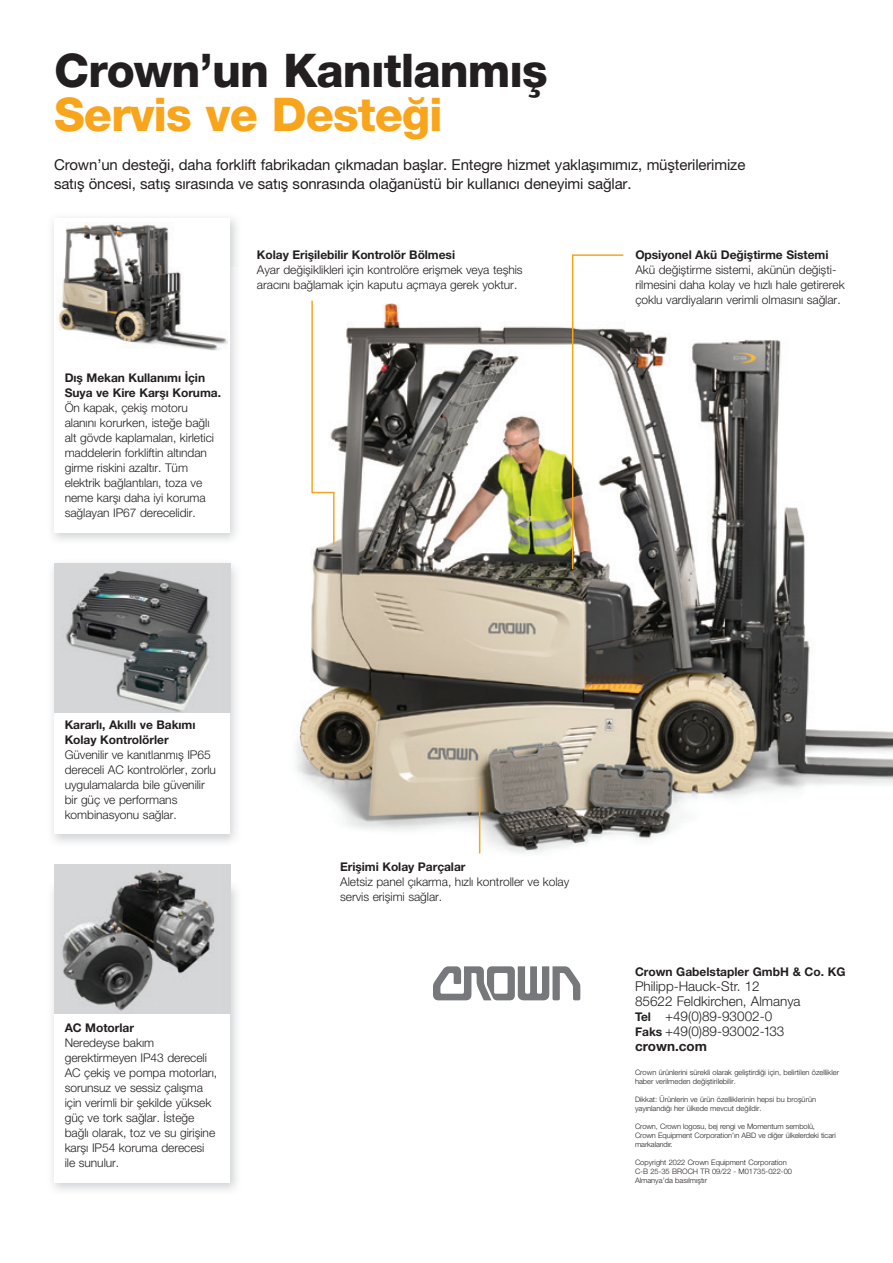
<style>
.page{position:relative;width:893px;height:1263px;background:#fff}
.page>*{position:absolute;margin:0;border:0;box-sizing:border-box;transform-origin:0 0}
.t1{font:800 46.5px "Helvetica Neue LT Pro";letter-spacing:-.02em;color:#231f20}
.t2{font:800 46.5px "Helvetica Neue LT Pro";letter-spacing:-.02em;color:#f9a51b}
.t3{font:15px/19.5px "Helvetica Neue LT Pro";letter-spacing:-.01em;color:#231f20}
.t4{font:300 13.5px/15px "Helvetica Neue LT Pro";color:#231f20}
.t5{font:300 12px/15px "Helvetica Neue LT Pro";letter-spacing:-.005em;color:#231f20}
.t6{font:700 12px/15px "Helvetica Neue LT Pro";letter-spacing:-.005em;color:#231f20}
.t7{font:300 7.5px/9px "Helvetica Neue LT Pro";color:#231f20}
.s1{font-weight:700;font-size:12px}
.s2{font-weight:700}
</style>
<div class="page">
<img style="left:296px;top:303px;width:597px;height:551px">
<svg style="left:433px;top:966px;width:147px;height:34px"></svg>
<img style="left:58px;top:223px;width:169px;height:128px">
<img style="left:52px;top:563px;width:184px;height:280px">
<div style="left:54px;top:564px;width:176px;height:270px;background:#fff"></div>
<img style="left:54px;top:564px;width:176px;height:148px">
<img style="left:52px;top:880px;width:185px;height:311px">
<div style="left:54px;top:886px;width:176px;height:296px;background:#fff"></div>
<img style="left:54px;top:865px;width:176px;height:149px">
<svg style="left:311px;top:300px;width:24px;height:246px"></svg>
<hr style="left:479px;top:787px;width:1px;height:66px;background:#f9a51b">
<svg style="left:571px;top:254px;width:54px;height:317px"></svg>
<h1 class="t1" style="left:54px;top:43px;width:495px">Crown’un Kanıtlanmış</h1>
<h1 class="t2" style="left:54px;top:87px;width:390px">Servis ve Desteği</h1>
<p class="t3" style="left:54px;top:154px;width:693px">Crown’un desteği, daha forklift fabrikadan çıkmadan başlar. Entegre hizmet yaklaşımımız, müşterilerimize satış öncesi, satış sırasında ve satış sonrasında olağanüstü bir kullanıcı deneyimi sağlar.</p>
<p class="t6" style="left:65px;top:370px;width:158px">Dış Mekan Kullanımı İçin<br>Suya ve Kire Karşı Koruma.</p>
<p class="t5" style="left:65px;top:400px;width:151px">Ön kapak, çekiş motoru alanını korurken, isteğe bağlı alt gövde kaplamaları, kirletici maddelerin forkliftin altından girme riskini azaltır. Tüm elektrik bağlantıları, toza ve neme karşı daha iyi koruma sağlayan IP67 derecelidir.</p>
<p class="t6" style="left:257px;top:247px;width:200px">Kolay Erişilebilir Kontrolör Bölmesi</p>
<p class="t5" style="left:257px;top:262px;width:267px">Ayar değişiklikleri için kontrolöre erişmek veya teşhis aracını bağlamak için kaputu açmaya gerek yoktur.</p>
<p class="t6" style="left:635px;top:247px;width:195px">Opsiyonel Akü Değiştirme Sistemi</p>
<p class="t5" style="left:635px;top:262px;width:211px">Akü değiştirme sistemi, akünün değişti&shy;rilmesini daha kolay ve hızlı hale getirerek çoklu vardiyaların verimli olmasını sağlar.</p>
<p class="t6" style="left:65px;top:716px;width:132px">Kararlı, Akıllı ve Bakımı<br>Kolay Kontrolörler</p>
<p class="t5" style="left:65px;top:746px;width:153px">Güvenilir ve kanıtlanmış IP65 dereceli AC kontrolörler, zorlu uygulamalarda bile güvenilir bir güç ve performans kombinasyonu sağlar.</p>
<p class="t6" style="left:65px;top:1020px;width:71px">AC Motorlar</p>
<p class="t5" style="left:65px;top:1035px;width:154px">Neredeyse bakım gerektirmeyen IP43 dereceli<br>AC çekiş ve pompa motorları, sorunsuz ve sessiz çalışma için verimli bir şekilde yüksek güç ve tork sağlar. İsteğe bağlı olarak, toz ve su girişine karşı IP54 koruma derecesi ile sunulur.</p>
<p class="t6" style="left:340px;top:859px;width:127px">Erişimi Kolay Parçalar</p>
<p class="t5" style="left:340px;top:874px;width:231px">Aletsiz panel çıkarma, hızlı kontroller ve kolay servis erişimi sağlar.</p>
<p class="t6" style="left:635px;top:963px;width:212px">Crown Gabelstapler GmbH &amp; Co. KG</p>
<p class="t4" style="left:635px;top:978px;width:167px">Philipp-Hauck-Str. 12<br>85622 Feldkirchen, Almanya<br><span class="s1">Tel</span> +49(0)89-93002-0<br><span class="s1">Faks</span> +49(0)89-93002-133 <span class="s2">crown.com</span></p>
<p class="t7" style="left:635px;top:1067px;width:206px">Crown ürünlerini sürekli olarak geliştirdiği için, belirtilen özellikler haber verilmeden değiştirilebilir.</p>
<p class="t7" style="left:635px;top:1094px;width:183px">Dikkat: Ürünlerin ve ürün özelliklerinin hepsi bu broşürün yayınlandığı her ülkede mevcut değildir.</p>
<p class="t7" style="left:635px;top:1121px;width:202px">Crown, Crown logosu, bej rengi ve Momentum sembolü,<br>Crown Equipment Corporation’ın ABD ve diğer ülkelerdeki ticari markalarıdır.</p>
<p class="t7" style="left:635px;top:1157px;width:159px">Copyright 2022 Crown Equipment Corporation<br>C-B 25-35 BROCH TR 09/22 - M01735-022-00<br>Almanya’da basılmıştır</p>
</div>
